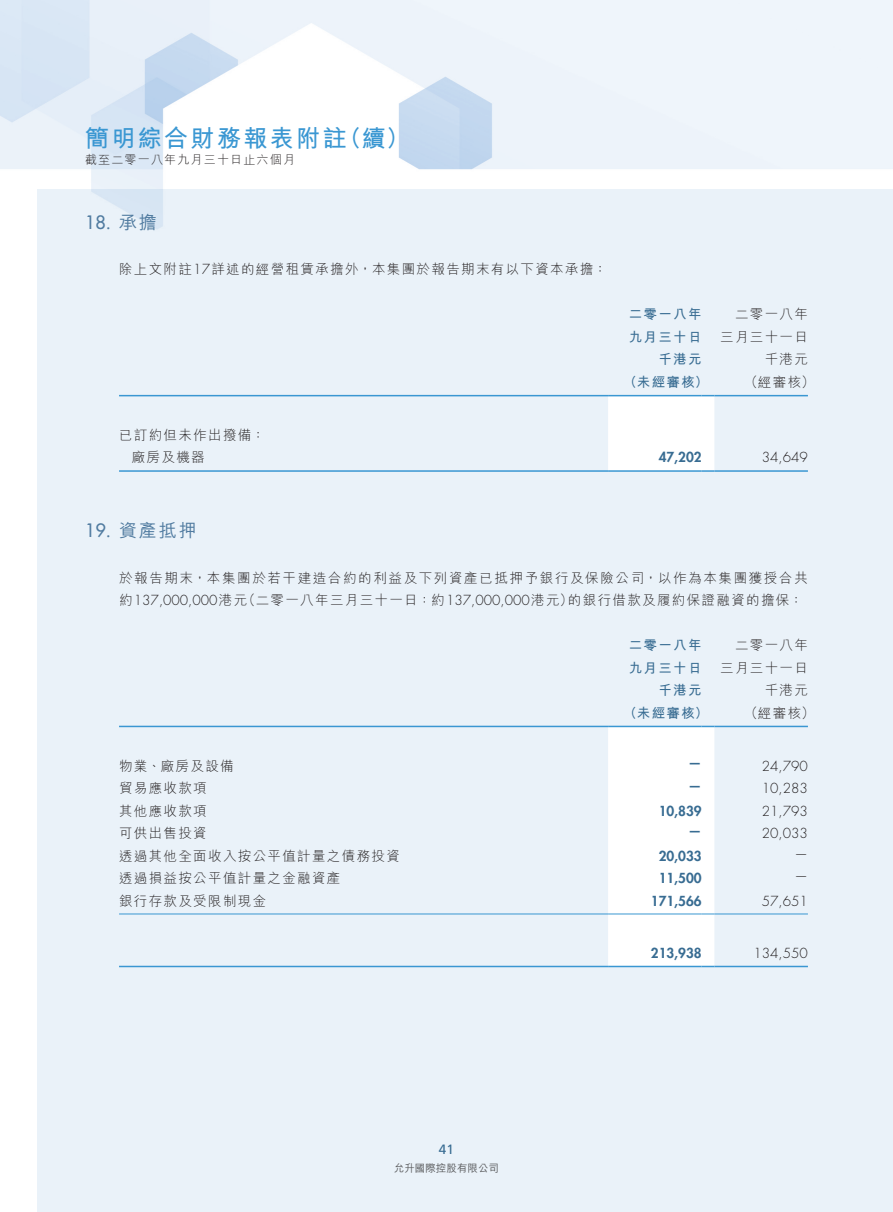
<style>
.page{position:relative;width:893px;height:1212px;background:#fff}
.page>*{position:absolute;margin:0;border:0;box-sizing:border-box;transform-origin:0 0}
.t1{font:700 24px "M Hei HK";letter-spacing:.1em;color:#3a97d2}
.t2{font:500 18px "M Hei HK";color:#507ba0}
.t3{font:500 18px "Futura Std";color:#507ba0}
.t4{font:300 13.5px/22.5px "M Hei HK";letter-spacing:.1em;color:#231f20;text-align:right}
.t5{font:300 13.5px/22.5px "M Hei HK";letter-spacing:.12em;color:#231f20}
.t6{font:300 13.5px "Futura Std";color:#231f20}
.t7{font:800 13.5px "Futura Std";color:#386c92}
.t8{font:700 13.5px/22.5px "M Hei HK";letter-spacing:.1em;color:#386c92}
.t9{font:13.5px "Frutiger LT Std";color:#386c92}
.t10{font:300 12px "M Hei HK";letter-spacing:.1em;color:#231f20}
.t11{font:500 10.5px "M Hei HK";color:#57585a}
.s1{font-family:"M Hei HK"}
.s2{font-family:"Futura Std"}
</style>
<div class="page">
<hr style="left:119px;top:470px;width:489px;height:2px;background:#3a97d2">
<hr style="left:714px;top:470px;width:94px;height:2px;background:#3a97d2">
<hr style="left:119px;top:395px;width:489px;height:1px;background:#3a97d2">
<svg style="left:608px;top:395px;width:106px;height:77px"></svg>
<hr style="left:714px;top:395px;width:94px;height:1px;background:#3a97d2">
<hr style="left:119px;top:913px;width:489px;height:1px;background:#3a97d2">
<hr style="left:714px;top:913px;width:94px;height:1px;background:#3a97d2">
<hr style="left:119px;top:966px;width:489px;height:1px;background:#3a97d2">
<hr style="left:714px;top:966px;width:94px;height:1px;background:#3a97d2">
<hr style="left:119px;top:726px;width:489px;height:1px;background:#3a97d2">
<svg style="left:608px;top:726px;width:106px;height:241px"></svg>
<hr style="left:714px;top:726px;width:94px;height:1px;background:#3a97d2">
<h1 class="t1" style="left:85px;top:120px;width:263px">簡明綜合財務報表附註</h1>
<h1 class="t1" style="left:338px;top:120px;width:73px">（續(</h1>
<p class="t10" style="left:85px;top:153px;width:212px">截至二零一八年九月三十日止六個月</p>
<h2 class="t3" style="left:85px;top:211px;width:73px">18. <span class="s1">承擔</span></h2>
<p class="t4" style="left:119px;top:258px;width:489px">除上文附註<span class="s2">17</span>詳述的經營租賃承擔外，本集團於報告期末有以下資本承擔：</p>
<p class="t4" style="left:119px;top:423px;width:147px">已訂約但未作出撥備：</p>
<p class="t4" style="left:132px;top:446px;width:74px">廠房及機器</p>
<p class="t8" style="left:629px;top:302px;width:74px">二零一八年</p>
<p class="t4" style="left:735px;top:303px;width:74px">二零一八年</p>
<p class="t8" style="left:629px;top:324px;width:74px">九月三十日</p>
<p class="t4" style="left:720px;top:325px;width:89px">三月三十一日</p>
<p class="t8" style="left:658px;top:347px;width:45px">千港元</p>
<p class="t4" style="left:765px;top:348px;width:45px">千港元</p>
<p class="t8" style="left:623px;top:369px;width:87px">（未經審核）</p>
<p class="t4" style="left:744px;top:370px;width:72px">（經審核(</p>
<p class="t7" style="left:659px;top:449px;width:44px">47,202</p>
<p class="t6" style="left:762px;top:449px;width:48px">34,649</p>
<h2 class="t2" style="left:85px;top:517px;width:113px"><span class="s2">19.</span> 資產抵押</h2>
<p class="t5" style="left:568px;top:566px;width:241px;text-indent:-449px">於報告期末，本集團於若干建造合約的利益及下列資產已抵押予銀行及保險公司，以作為本集團獲授合共的銀行借款及履約保證融資的擔保：</p>
<p class="t4" style="left:242px;top:589px;width:332px">（二零一八年三月三十一日：約<span class="s2">137,000,000</span>港元）</p>
<p class="t6" style="left:119px;top:592px;width:130px"><span class="s1">約</span>137,000,000<span class="s1">港元</span></p>
<p class="t8" style="left:629px;top:633px;width:74px">二零一八年九月三十日</p>
<p class="t4" style="left:720px;top:634px;width:89px">二零一八年三月三十一日千港元</p>
<p class="t8" style="left:658px;top:678px;width:45px">千港元</p>
<p class="t8" style="left:623px;top:700px;width:87px">（未經審核）</p>
<p class="t4" style="left:744px;top:701px;width:72px">（經審核(</p>
<p class="t4" style="left:119px;top:754px;width:116px">物業、廠房及設備</p>
<p class="t7" style="left:688px;top:755px;width:15px">—</p>
<p class="t6" style="left:762px;top:757px;width:48px">24,790</p>
<p class="t4" style="left:119px;top:776px;width:89px">貿易應收款項</p>
<p class="t7" style="left:688px;top:777px;width:15px">—</p>
<p class="t6" style="left:762px;top:780px;width:48px">10,283</p>
<p class="t4" style="left:119px;top:799px;width:89px">其他應收款項</p>
<p class="t7" style="left:659px;top:802px;width:44px">10,839</p>
<p class="t6" style="left:762px;top:802px;width:48px">21,793</p>
<p class="t4" style="left:119px;top:822px;width:89px">可供出售投資</p>
<p class="t7" style="left:688px;top:822px;width:15px">—</p>
<p class="t6" style="left:762px;top:825px;width:48px">20,033</p>
<p class="t4" style="left:119px;top:844px;width:282px">透過其他全面收入按公平值計量之債務投資</p>
<p class="t7" style="left:659px;top:847px;width:44px">20,033</p>
<p class="t6" style="left:794px;top:845px;width:15px">—</p>
<p class="t4" style="left:119px;top:867px;width:223px">透過損益按公平值計量之金融資產</p>
<p class="t7" style="left:659px;top:869px;width:44px">11,500</p>
<p class="t6" style="left:794px;top:868px;width:15px">—</p>
<p class="t4" style="left:119px;top:889px;width:149px">銀行存款及受限制現金</p>
<p class="t7" style="left:651px;top:892px;width:52px">171,566</p>
<p class="t6" style="left:762px;top:892px;width:48px">57,651</p>
<p class="t7" style="left:651px;top:944px;width:52px">213,938</p>
<p class="t6" style="left:753px;top:944px;width:56px">134,550</p>
<p class="t9" style="left:439px;top:1141px;width:17px">41</p>
<p class="t11" style="left:394px;top:1161px;width:106px">允升國際控股有限公司</p>
</div>
